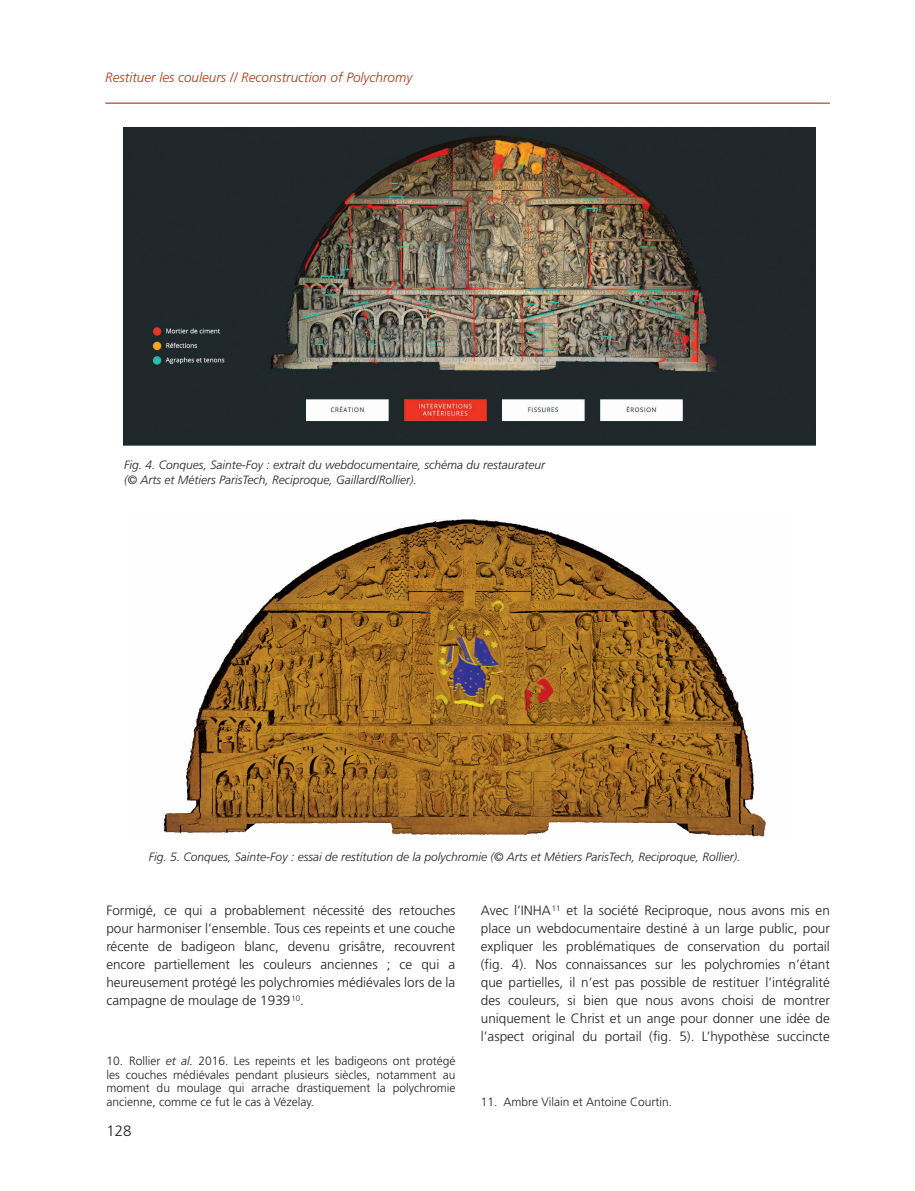
<style>
.page{position:relative;width:915px;height:1191px;background:#fff}
.page>*{position:absolute;margin:0;border:0;box-sizing:border-box;transform-origin:0 0}
.t1{font:300 15px "Frutiger";color:#231f20}
.t2{font:300 13.5px/18px "Frutiger LT Std";color:#231f20;text-align:justify}
.t3{font:italic 300 13.5px "Frutiger LT Std";color:#ad371a}
.t4{font:italic 300 12px/14.4px "Frutiger LT Std";color:#231f20}
.t5{font:300 12px/13.5px "Frutiger LT Std";color:#231f20;text-align:justify}
.s1{font-style:italic}
</style>
<div class="page">
<hr style="left:105px;top:103px;width:724px;height:1px;background:#ad371a">
<img style="left:163px;top:519px;width:604px;height:318px">
<img style="left:124px;top:128px;width:691px;height:318px">
<p class="t3" style="left:105px;top:70px;width:308px">Restituer les couleurs // Reconstruction of Polychromy</p>
<p class="t4" style="left:124px;top:458px;width:422px">Fig. 4. Conques, Sainte-Foy : extrait du webdocumentaire, schéma du restaurateur (© Arts et Métiers ParisTech, Reciproque, Gaillard/Rollier).</p>
<p class="t4" style="left:149px;top:850px;width:593px">Fig. 5. Conques, Sainte-Foy : essai de restitution de la polychromie (© Arts et Métiers ParisTech, Reciproque, Rollier).</p>
<p class="t2" style="left:106px;top:901px;width:350px">Formigé, ce qui a probablement nécessité des retouches pour harmoniser l’ensemble. Tous ces repeints et une couche récente de badigeon blanc, devenu grisâtre, recouvrent encore partiellement les couleurs anciennes ; ce qui a heureusement protégé les polychromies médiévales lors de la campagne de moulage de 1939<sup>10</sup>.</p>
<p class="t5" style="left:106px;top:1054px;width:350px">10. Rollier <span class="s1">et al.</span> 2016. Les repeints et les badigeons ont protégé les couches médiévales pendant plusieurs siècles, notamment au moment du moulage qui arrache drastiquement la polychromie ancienne, comme ce fut le cas à Vézelay.</p>
<p class="t1" style="left:106px;top:1122px;width:27px">128</p>
<p class="t2" style="left:480px;top:901px;width:350px">Avec l’INHA<sup>11</sup> et la société Reciproque, nous avons mis en place un webdocumentaire destiné à un large public, pour expliquer les problématiques de conservation du portail (fig. 4). Nos connaissances sur les polychromies n’étant que partielles, il n’est pas possible de restituer l’intégralité des couleurs, si bien que nous avons choisi de montrer uniquement le Christ et un ange pour donner une idée de l’aspect original du portail (fig. 5). L’hypothèse succincte</p>
<p class="t5" style="left:480px;top:1095px;width:193px">11. Ambre Vilain et Antoine Courtin.</p>
</div>
